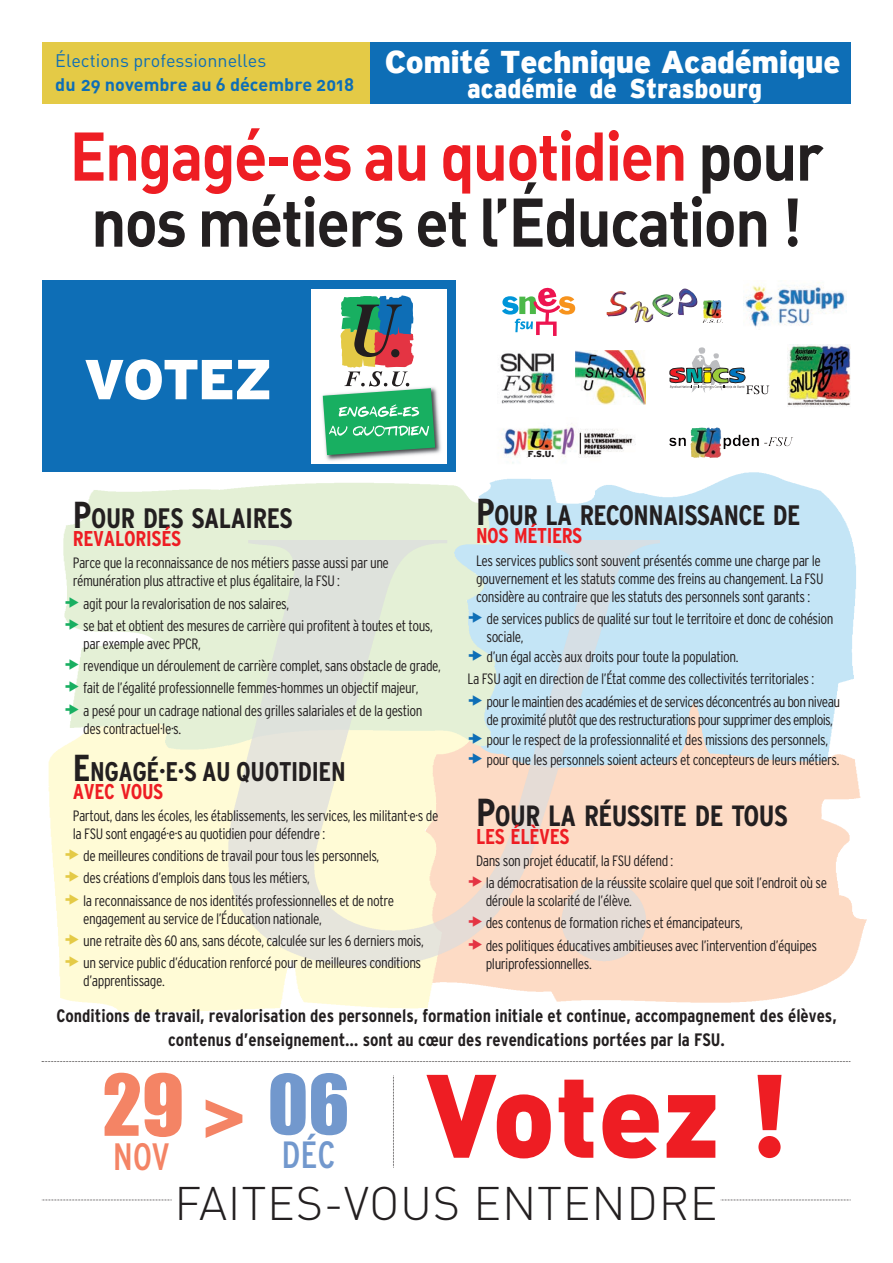
<style>
.page{position:relative;width:893px;height:1263px;background:#fff}
.page>*{position:absolute;margin:0;border:0;box-sizing:border-box;transform-origin:0 0}
.t1{font:116.4px "DIN Black Alternate";color:#ee1d23}
.t2{font:78.3px "Impact";color:#f48465}
.t3{font:67.65px/66px "DIN Bold Alternate";letter-spacing:-.03em;color:#231f20;text-align:center;scale:.91 1}
.t4{font:56.25px "Interstate";letter-spacing:-.035em;color:#fff}
.t5{font:46.5px "DIN Light Alternate";letter-spacing:.015em;color:#231f20}
.t6{font:31.5px "Interstate";letter-spacing:-.015em;color:#fff}
.t7{font:700 condensed 29.25px "Interstate";letter-spacing:-.02em;color:#231f20}
.t8{font:700 condensed 28.2px "Interstate";letter-spacing:-.02em;color:#231f20}
.t9{font:700 condensed 27px "Interstate";letter-spacing:-.015em;color:#231f20}
.t10{font:900 27px "Interstate";color:#fff;scale:.91 1}
.t11{font:700 condensed 21.3px "Interstate";letter-spacing:-.02em;color:#ee1d23}
.t12{font:700 condensed 18px/24px "Interstate";color:#231f20;text-align:center}
.t13{font:18px "DIN Bold Alternate";color:#0e6eb6}
.t14{font:18px "DIN Regular Alternate";color:#0e6eb6}
.t15{font:300 condensed 15px/22.2px "Interstate";letter-spacing:-.03em;color:#231f20}
.t16{font:8.7px "Interstate";color:#231f20}
.s1{font-weight:400}
.s2{color:#ee1d23}
.s3{font-size:37.5px}
.s4{font-size:39px}
.s5{font-size:75.75px;color:#7298cd}
</style>
<div class="page">
<img style="left:42px;top:469px;width:825px;height:543px">
<div style="left:369px;top:43px;width:481px;height:61px;background:#0e6eb6"></div>
<div style="left:43px;top:43px;width:327px;height:61px;background:#e4ca46"></div>
<div style="left:43px;top:280px;width:413px;height:192px;background:#0e6eb6"></div>
<div style="left:311px;top:289px;width:135px;height:174px;background:#fff"></div>
<img style="left:322px;top:388px;width:119px;height:73px">
<svg style="left:323px;top:295px;width:112px;height:160px"></svg>
<svg style="left:502px;top:287px;width:73px;height:49px"></svg>
<img style="left:501px;top:423px;width:135px;height:41px">
<div style="left:528px;top:450px;width:28px;height:10px;background:#fff"></div>
<img style="left:610px;top:289px;width:88px;height:26px">
<svg style="left:669px;top:347px;width:100px;height:48px"></svg>
<img style="left:575px;top:350px;width:70px;height:54px">
<img style="left:690px;top:427px;width:31px;height:31px">
<img style="left:500px;top:353px;width:55px;height:50px">
<img style="left:787px;top:345px;width:63px;height:62px">
<img style="left:743px;top:282px;width:102px;height:45px">
<svg style="left:42px;top:1061px;width:809px;height:1px"></svg>
<svg style="left:393px;top:1075px;width:1px;height:93px"></svg>
<svg style="left:42px;top:1199px;width:130px;height:1px"></svg>
<img style="left:228px;top:540px;width:431px;height:425px">
<svg style="left:721px;top:1199px;width:130px;height:1px"></svg>
<svg style="left:66px;top:597px;width:13px;height:10px"></svg>
<svg style="left:66px;top:619px;width:13px;height:10px"></svg>
<svg style="left:66px;top:659px;width:13px;height:11px"></svg>
<svg style="left:66px;top:682px;width:13px;height:10px"></svg>
<svg style="left:66px;top:704px;width:13px;height:10px"></svg>
<svg style="left:469px;top:612px;width:13px;height:11px"></svg>
<svg style="left:469px;top:650px;width:13px;height:11px"></svg>
<svg style="left:469px;top:695px;width:13px;height:10px"></svg>
<svg style="left:469px;top:733px;width:13px;height:10px"></svg>
<svg style="left:469px;top:753px;width:13px;height:10px"></svg>
<svg style="left:469px;top:876px;width:13px;height:11px"></svg>
<svg style="left:469px;top:917px;width:13px;height:10px"></svg>
<svg style="left:469px;top:939px;width:13px;height:10px"></svg>
<svg style="left:66px;top:849px;width:13px;height:11px"></svg>
<svg style="left:66px;top:872px;width:13px;height:10px"></svg>
<svg style="left:66px;top:894px;width:13px;height:10px"></svg>
<svg style="left:66px;top:934px;width:13px;height:11px"></svg>
<svg style="left:66px;top:956px;width:13px;height:11px"></svg>
<p class="t14" style="left:55px;top:54px;width:213px">Élections professionnelles</p>
<p class="t13" style="left:55px;top:78px;width:300px">du 29 novembre au 6 décembre 2018</p>
<h3 class="t6" style="left:385px;top:44px;width:457px">Comité Technique Académique</h3>
<h3 class="t10" style="left:467px;top:73px;width:325px">académie de <span class="s1">Strasbourg</span></h3>
<h3 class="t3" style="left:70px;top:130px;width:830px"><span class="s2">Engagé-es au quotidien</span> pour nos métiers et l’Éducation !</h3>
<h3 class="t4" style="left:84px;top:347px;width:191px">VOTEZ</h3>
<p class="t16" style="left:528px;top:449px;width:28px">F.S.U.</p>
<h3 class="t8" style="left:476px;top:505px;width:326px"><span class="s3">P</span>OUR LA RECONNAISSANCE DE</h3>
<h3 class="t11" style="left:476px;top:528px;width:108px">NOS MÉTIERS</h3>
<p class="t15" style="left:476px;top:553px;width:349px;line-height:18px">Les services publics sont souvent présentés comme une charge par le gouvernement et les statuts comme des freins au changement. La FSU considère au contraire que les statuts des personnels sont garants :</p>
<p class="t15" style="left:486px;top:611px;width:349px;line-height:18px">de services publics de qualité sur tout le territoire et donc de cohésion sociale,</p>
<p class="t15" style="left:486px;top:647px;width:254px">d’un égal accès aux droits pour toute la population.</p>
<p class="t15" style="left:468px;top:669px;width:348px">La FSU agit en direction de l’État comme des collectivités territoriales :</p>
<p class="t15" style="left:486px;top:691px;width:355px">pour le maintien des académies et de services déconcentrés au bon niveau</p>
<p class="t15" style="left:486px;top:710px;width:355px;line-height:20.1px">de proximité plutôt que des restructurations pour supprimer des emplois, pour le respect de la professionnalité et des missions des personnels, pour que les personnels soient acteurs et concepteurs de leurs métiers.</p>
<h3 class="t7" style="left:476px;top:804px;width:313px"><span class="s4">P</span>OUR LA RÉUSSITE DE TOUS</h3>
<h3 class="t11" style="left:476px;top:828px;width:95px">LES ÉLÈVES</h3>
<p class="t15" style="left:486px;top:851px;width:343px;text-indent:-10px">Dans son projet éducatif, la FSU défend :<br>la démocratisation de la réussite scolaire quel que soit l’endroit où se</p>
<p class="t15" style="left:486px;top:891px;width:333px">déroule la scolarité de l’élève.<br>des contenus de formation riches et émancipateurs,<br>des politiques éducatives ambitieuses avec l’intervention d’équipes</p>
<p class="t15" style="left:486px;top:953px;width:108px">pluriprofessionnelles.</p>
<h3 class="t8" style="left:73px;top:508px;width:221px"><span class="s3">P</span>OUR DES SALAIRES</h3>
<h3 class="t11" style="left:73px;top:531px;width:110px">REVALORISÉS</h3>
<p class="t15" style="left:73px;top:555px;width:318px;line-height:18px">Parce que la reconnaissance de nos métiers passe aussi par une rémunération plus attractive et plus égalitaire, la FSU :</p>
<p class="t15" style="left:83px;top:593px;width:351px">agit pour la revalorisation de nos salaires,<br>se bat et obtient des mesures de carrière qui profitent à toutes et tous,</p>
<p class="t15" style="left:83px;top:634px;width:359px">par exemple avec PPCR,<br>revendique un déroulement de carrière complet, sans obstacle de grade, fait de l’égalité professionnelle femmes-hommes un objectif majeur,<br>a pesé pour un cadrage national des grilles salariales et de la gestion</p>
<p class="t15" style="left:83px;top:718px;width:100px">des contractuel·le·s.</p>
<h3 class="t9" style="left:73px;top:761px;width:274px"><span class="s3">E</span>NGAGÉ·E·S AU QUOTIDIEN</h3>
<h3 class="t11" style="left:73px;top:783px;width:92px">AVEC VOUS</h3>
<p class="t15" style="left:73px;top:808px;width:367px;line-height:18px">Partout, dans les écoles, les établissements, les services, les militant·e·s de la FSU sont engagé·e·s au quotidien pour défendre :</p>
<p class="t15" style="left:83px;top:846px;width:312px">de meilleures conditions de travail pour tous les personnels, des créations d’emplois dans tous les métiers,<br>la reconnaissance de nos identités professionnelles et de notre</p>
<p class="t15" style="left:83px;top:909px;width:342px">engagement au service de l’Éducation nationale,<br>une retraite dès 60 ans, sans décote, calculée sur les 6 derniers mois, un service public d’éducation renforcé pour de meilleures conditions</p>
<p class="t15" style="left:83px;top:971px;width:83px">d’apprentissage.</p>
<p class="t12" style="left:57px;top:1005px;width:782px">Conditions de travail, revalorisation des personnels, formation initiale et continue, accompagnement des élèves, contenus d’enseignement… sont au cœur des revendications portées par la FSU.</p>
<h2 class="t2" style="left:103px;top:1044px;width:248px">29<sub>NOV</sub> &gt; <span class="s5">06</span><sub>DÉC</sub></h2>
<h1 class="t1" style="left:426px;top:1074px;width:364px">Votez !</h1>
<h3 class="t5" style="left:175px;top:1187px;width:545px">FAITES-VOUS ENTENDRE</h3>
</div>
